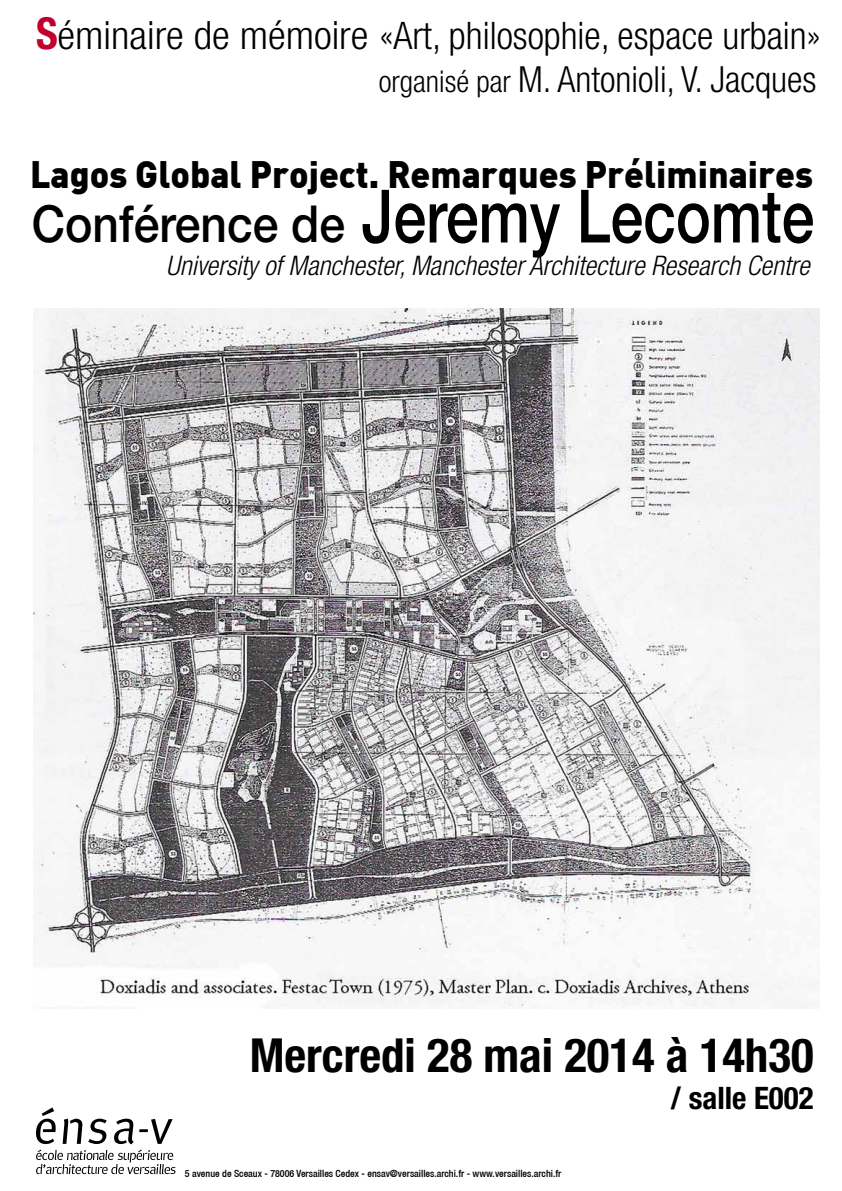
<style>
.page{position:relative;width:842px;height:1191px;background:#fff}
.page>*{position:absolute;margin:0;border:0;box-sizing:border-box;transform-origin:0 0}
.t1{font:500 73.7px "Helvetica Neue";color:#000;scale:.8 1}
.t2{font:700 condensed 47px "Helvetica Neue";color:#000}
.t3{font:300 condensed 38px "Helvetica Neue";color:#000}
.t4{font:900 37.5px "DIN";color:#000;scale:.95 1}
.t5{font:300 condensed 36px "Helvetica Neue";color:#000}
.t6{font:700 condensed 31px "Helvetica Neue";color:#000}
.t7{font:italic 300 condensed 27px "Helvetica Neue";color:#000}
.t8{font:500 condensed 10px "Helvetica 67";color:#000}
.s1{font-weight:700;font-size:44.1px;color:#c1002b}
.s2{font-size:39px}
.s3{font-size:30px}
.s4{font-size:51px}
</style>
<div class="page">
<img style="left:33px;top:308px;width:786px;height:700px">
<svg style="left:36px;top:1107px;width:140px;height:67px"></svg>
<h3 class="t3" style="left:36px;top:14px;width:786px"><span class="s1">S</span><span class="s2">éminaire de mémoire</span> «Art, philosophie, espace urbain»</h3>
<h3 class="t5" style="left:379px;top:59px;width:439px"><span class="s3">organisé par</span> M. Antonioli, V. Jacques</h3>
<h3 class="t4" style="left:30px;top:149px;width:826px">Lagos Global Project. Remarques Préliminaires</h3>
<h1 class="t1" style="left:32px;top:172px;width:979px"><span class="s4">Conférence de</span> Jeremy Lecomte</h1>
<h3 class="t7" style="left:166px;top:250px;width:645px">University of Manchester, Manchester Architecture Research Centre</h3>
<h2 class="t2" style="left:250px;top:1026px;width:565px">Mercredi 28 mai 2014 à 14h30</h2>
<h3 class="t6" style="left:671px;top:1079px;width:144px">/ salle E002</h3>
<p class="t8" style="left:185px;top:1167px;width:378px">5 avenue de Sceaux - 78006 Versailles Cedex - ensav@versailles.archi.fr - www.versailles.archi.fr</p>
</div>
